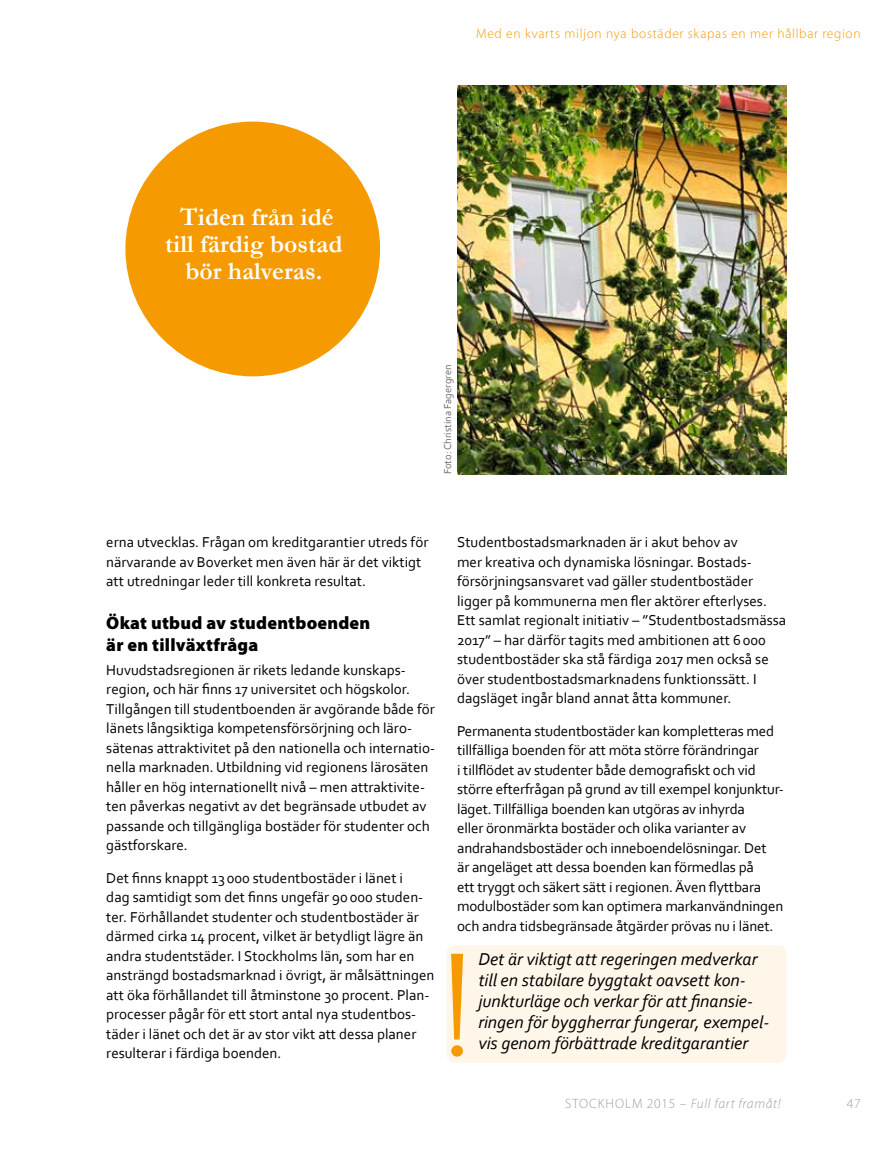
<style>
.page{position:relative;width:893px;height:1149px;background:#fff}
.page>*{position:absolute;margin:0;border:0;box-sizing:border-box;transform-origin:0 0}
.t1{font:700 25.5px/27px "Garamond";color:#fff;text-align:center}
.t2{font:italic 18px/21px "Corbel";color:#000}
.t3{font:900 18px/21.6px "Myriad Pro";letter-spacing:.01em;color:#000}
.t4{font:15px/19.5px "Corbel";color:#000}
.t5{font:300 13.5px "Myriad Pro";letter-spacing:.05em;color:#f59a00}
.t6{font:italic 300 13.5px "Myriad Pro";letter-spacing:.05em;color:#9d9d9c}
.t7{font:300 13.5px "Myriad Pro";color:#9d9d9c}
.t8{font:10.5px "Corbel";color:#6d6d6c}
.s1{font-style:normal}
</style>
<div class="page">
<div style="left:446px;top:944px;width:341px;height:118px;background:#fff6ea;border-radius:9px"></div>
<svg style="left:451px;top:953px;width:12px;height:86px"></svg>
<div style="left:451px;top:1044px;width:12px;height:12px;background:#f59a00;border-radius:50%"></div>
<div style="left:125px;top:121px;width:255px;height:255px;background:#f59a00;border-radius:50%"></div>
<img style="left:457px;top:85px;width:330px;height:389px">
<p class="t5" style="left:476px;top:25px;width:386px">Med en kvarts miljon nya bostäder skapas en mer hållbar region</p>
<h1 class="t1" style="left:165px;top:203px;width:179px">Tiden från idé till färdig bostad bör halveras.</h1>
<p class="t8" style="left:441px;top:474px;width:112px;rotate:-90deg">Foto: Christina Fagergren</p>
<p class="t4" style="left:106px;top:532px;width:324px">erna utvecklas. Frågan om kreditgarantier utreds för närvarande av Boverket men även här är det viktigt att utredningar leder till konkreta resultat.</p>
<p class="t3" style="left:106px;top:612px;width:266px">Ökat utbud av studentboenden är en tillväxtfråga</p>
<p class="t4" style="left:106px;top:659px;width:330px">Huvudstadsregionen är rikets ledande kunskaps&shy;region, och här finns 17 universitet och högskolor.<br>Tillgången till studentboenden är avgörande både för länets långsiktiga kompetensförsörjning och läro&shy;sätenas attraktivitet på den nationella och internatio&shy;nella marknaden. Utbildning vid regionens lärosäten håller en hög internationellt nivå – men attraktivite&shy;ten påverkas negativt av det begränsade utbudet av passande och tillgängliga bostäder för studenter och gästforskare.</p>
<p class="t4" style="left:106px;top:867px;width:330px">Det finns knappt 13000 studentbostäder i länet i<br>dag samtidigt som det finns ungefär 90000 studen&shy;ter. Förhållandet studenter och studentbostäder är därmed cirka 14 procent, vilket är betydligt lägre än andra studentstäder. I Stockholms län, som har en ansträngd bostadsmarknad i övrigt, är målsättningen att öka förhållandet till åtminstone 30 procent. Plan&shy;processer pågår för ett stort antal nya studentbos&shy;täder i länet och det är av stor vikt att dessa planer resulterar i färdiga boenden.</p>
<p class="t4" style="left:457px;top:532px;width:331px">Studentbostadsmarknaden är i akut behov av<br>mer kreativa och dynamiska lösningar. Bostads&shy;försörjningsansvaret vad gäller studentbostäder ligger på kommunerna men fler aktörer efterlyses.<br>Ett samlat regionalt initiativ – ”Studentbostadsmässa 2017” – har därför tagits med ambitionen att 6000 studentbostäder ska stå färdiga 2017 men också se över studentbostadsmarknadens funktionssätt. I dagsläget ingår bland annat åtta kommuner.</p>
<p class="t4" style="left:457px;top:720px;width:328px">Permanenta studentbostäder kan kompletteras med tillfälliga boenden för att möta större förändringar<br>i tillflödet av studenter både demografiskt och vid större efterfrågan på grund av till exempel konjunktur&shy;läget. Tillfälliga boenden kan utgöras av inhyrda<br>eller öronmärkta bostäder och olika varianter av andrahandsbostäder och inneboendelösningar. Det<br>är angeläget att dessa boenden kan förmedlas på<br>ett tryggt och säkert sätt i regionen. Även flyttbara modulbostäder som kan optimera markanvändningen och andra tidsbegränsade åtgärder prövas nu i länet.</p>
<p class="t2" style="left:478px;top:947px;width:292px">Det är viktigt att regeringen medverkar till en stabilare byggtakt oavsett kon&shy;junkturläge och verkar för att finansie&shy;ringen för byggherrar fungerar, exempel&shy;vis genom förbättrade kreditgarantier</p>
<p class="t6" style="left:565px;top:1095px;width:217px"><span class="s1">STOCKHOLM 2015 –</span> Full fart framåt!</p>
<p class="t7" style="left:847px;top:1095px;width:15px">47</p>
</div>
